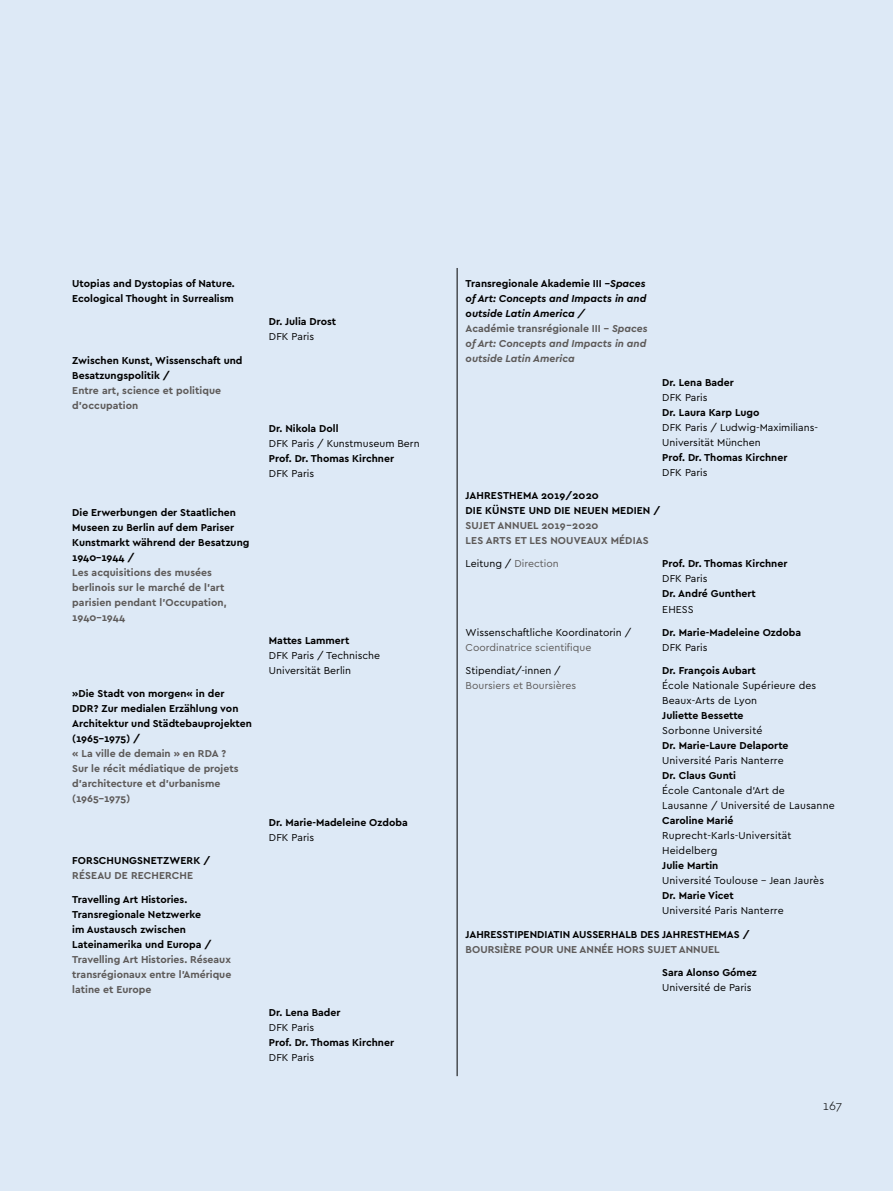
<style>
.page{position:relative;width:893px;height:1191px;background:#dde9f6}
.page>*{position:absolute;margin:0;border:0;box-sizing:border-box;transform-origin:0 0}
.t1{font:300 12.75px "Cera Pro";color:#000}
.t2{font:700 10.5px/15px "Cera Pro";color:#000}
.t3{font:10.5px/15px "Cera Pro";color:#000}
.t4{font:700 10.5px/15px "Cera Pro";color:#5d5a59}
.t5{font:italic 700 10.5px/15px "Cera Pro";color:#000}
.t6{font:10.5px "Cera Pro";color:#5d5a59}
.s1{font-style:normal}
.s2{font-style:normal;color:#5d5a59}
.s3{color:#5d5a59}
.s4{color:#000}
</style>
<div class="page">
<hr style="left:457px;top:268px;width:1px;height:808px;background:#000">
<p class="t2" style="left:72px;top:276px;width:164px">Utopias and Dystopias of Nature.<br>Ecological Thought in Surrealism</p>
<p class="t2" style="left:72px;top:352px;width:172px">Zwischen Kunst, Wissenschaft und<br>Besatzungspolitik /</p>
<p class="t4" style="left:72px;top:382px;width:150px">Entre art, science et politique d’occupation</p>
<p class="t2" style="left:72px;top:504px;width:179px">Die Erwerbungen der Staatlichen<br>Museen zu Berlin auf dem Pariser<br>Kunstmarkt während der Besatzung<br>1940–1944 /</p>
<p class="t4" style="left:72px;top:564px;width:156px">Les acquisitions des musées berlinois sur le marché de l’art parisien pendant l’Occupation,<br>1940–1944</p>
<p class="t2" style="left:72px;top:686px;width:181px">»Die Stadt von morgen« in der<br>DDR? Zur medialen Erzählung von<br>Architektur und Städtebauprojekten (1965–1975) /</p>
<p class="t4" style="left:72px;top:746px;width:168px">« La ville de demain » en RDA ?<br>Sur le récit médiatique de projets d’architecture et d’urbanisme (1965–1975)</p>
<p class="t2" style="left:72px;top:852px;width:140px">FORSCHUNGSNETZWERK /</p>
<p class="t4" style="left:72px;top:867px;width:122px">RÉSEAU DE RECHERCHE</p>
<p class="t2" style="left:72px;top:891px;width:141px">Travelling Art Histories.<br>Transregionale Netzwerke im Austausch zwischen<br>Lateinamerika und Europa /</p>
<p class="t4" style="left:72px;top:951px;width:161px;text-align:justify">Travelling Art Histories. Réseaux transrégionaux entre l’Amérique latine et Europe</p>
<p class="t2" style="left:269px;top:314px;width:69px">Dr. Julia Drost</p>
<p class="t3" style="left:269px;top:329px;width:47px">DFK Paris</p>
<p class="t2" style="left:269px;top:421px;width:71px">Dr. Nikola Doll</p>
<p class="t3" style="left:269px;top:436px;width:152px">DFK Paris / Kunstmuseum Bern</p>
<p class="t2" style="left:269px;top:451px;width:127px">Prof. Dr. Thomas Kirchner</p>
<p class="t3" style="left:269px;top:466px;width:47px">DFK Paris</p>
<p class="t2" style="left:269px;top:632px;width:82px">Mattes Lammert</p>
<p class="t3" style="left:269px;top:647px;width:113px">DFK Paris / Technische<br>Universität Berlin</p>
<p class="t2" style="left:269px;top:814px;width:140px">Dr. Marie-Madeleine Ozdoba</p>
<p class="t3" style="left:269px;top:829px;width:47px">DFK Paris</p>
<p class="t2" style="left:269px;top:1004px;width:73px">Dr. Lena Bader</p>
<p class="t3" style="left:269px;top:1019px;width:47px">DFK Paris</p>
<p class="t2" style="left:269px;top:1034px;width:127px">Prof. Dr. Thomas Kirchner</p>
<p class="t3" style="left:269px;top:1049px;width:47px">DFK Paris</p>
<p class="t5" style="left:466px;top:276px;width:183px"><span class="s1">Transregionale Akademie III –</span>Spaces of Art: Concepts and Impacts in and outside Latin America /<br><span class="s2">Académie transrégionale III –</span> <span class="s3">Spaces of Art: Concepts and Impacts in and outside Latin America</span></p>
<p class="t2" style="left:662px;top:374px;width:73px">Dr. Lena Bader</p>
<p class="t3" style="left:662px;top:389px;width:47px">DFK Paris</p>
<p class="t2" style="left:662px;top:404px;width:99px">Dr. Laura Karp Lugo</p>
<p class="t3" style="left:662px;top:419px;width:157px">DFK Paris / Ludwig-Maximilians-<br>Universität München</p>
<p class="t2" style="left:662px;top:449px;width:127px">Prof. Dr. Thomas Kirchner</p>
<p class="t3" style="left:662px;top:464px;width:47px">DFK Paris</p>
<p class="t2" style="left:466px;top:487px;width:196px">JAHRESTHEMA 2019/2020<br>DIE KÜNSTE UND DIE NEUEN MEDIEN /</p>
<p class="t4" style="left:466px;top:517px;width:184px">SUJET ANNUEL 2019–2020<br>LES ARTS ET LES NOUVEAUX MÉDIAS</p>
<p class="t6" style="left:466px;top:557px;width:95px"><span class="s4">Leitung /</span> Direction</p>
<p class="t2" style="left:662px;top:556px;width:127px">Prof. Dr. Thomas Kirchner</p>
<p class="t3" style="left:662px;top:571px;width:47px">DFK Paris</p>
<p class="t2" style="left:662px;top:586px;width:95px">Dr. André Gunthert</p>
<p class="t3" style="left:662px;top:601px;width:33px">EHESS</p>
<p class="t3" style="left:466px;top:624px;width:167px">Wissenschaftliche Koordinatorin /</p>
<p class="t6" style="left:466px;top:640px;width:127px">Coordinatrice scientifique</p>
<p class="t2" style="left:662px;top:624px;width:140px">Dr. Marie-Madeleine Ozdoba</p>
<p class="t3" style="left:662px;top:639px;width:47px">DFK Paris</p>
<p class="t3" style="left:466px;top:663px;width:97px">Stipendiat/-innen /</p>
<p class="t6" style="left:466px;top:679px;width:112px">Boursiers et Boursières</p>
<p class="t2" style="left:662px;top:663px;width:95px">Dr. François Aubart</p>
<p class="t3" style="left:662px;top:678px;width:156px">École Nationale Supérieure des<br>Beaux-Arts de Lyon</p>
<p class="t2" style="left:662px;top:708px;width:83px">Juliette Bessette</p>
<p class="t3" style="left:662px;top:723px;width:102px">Sorbonne Université</p>
<p class="t2" style="left:662px;top:738px;width:128px">Dr. Marie-Laure Delaporte</p>
<p class="t3" style="left:662px;top:753px;width:123px">Université Paris Nanterre</p>
<p class="t2" style="left:662px;top:768px;width:75px">Dr. Claus Gunti</p>
<p class="t3" style="left:662px;top:783px;width:174px">École Cantonale d’Art de<br>Lausanne / Université de Lausanne</p>
<p class="t2" style="left:662px;top:813px;width:73px">Caroline Marié</p>
<p class="t3" style="left:662px;top:828px;width:131px">Ruprecht-Karls-Universität<br>Heidelberg</p>
<p class="t2" style="left:662px;top:858px;width:58px">Julie Martin</p>
<p class="t3" style="left:662px;top:873px;width:163px">Université Toulouse – Jean Jaurès</p>
<p class="t2" style="left:662px;top:888px;width:73px">Dr. Marie Vicet</p>
<p class="t3" style="left:662px;top:903px;width:123px">Université Paris Nanterre</p>
<p class="t2" style="left:466px;top:926px;width:285px">JAHRESSTIPENDIATIN AUSSERHALB DES JAHRESTHEMAS /</p>
<p class="t4" style="left:466px;top:941px;width:255px">BOURSIÈRE POUR UNE ANNÉE HORS SUJET ANNUEL</p>
<p class="t2" style="left:662px;top:964px;width:96px">Sara Alonso Gómez</p>
<p class="t3" style="left:662px;top:979px;width:91px">Université de Paris</p>
<p class="t1" style="left:823px;top:1097px;width:21px">167</p>
</div>
